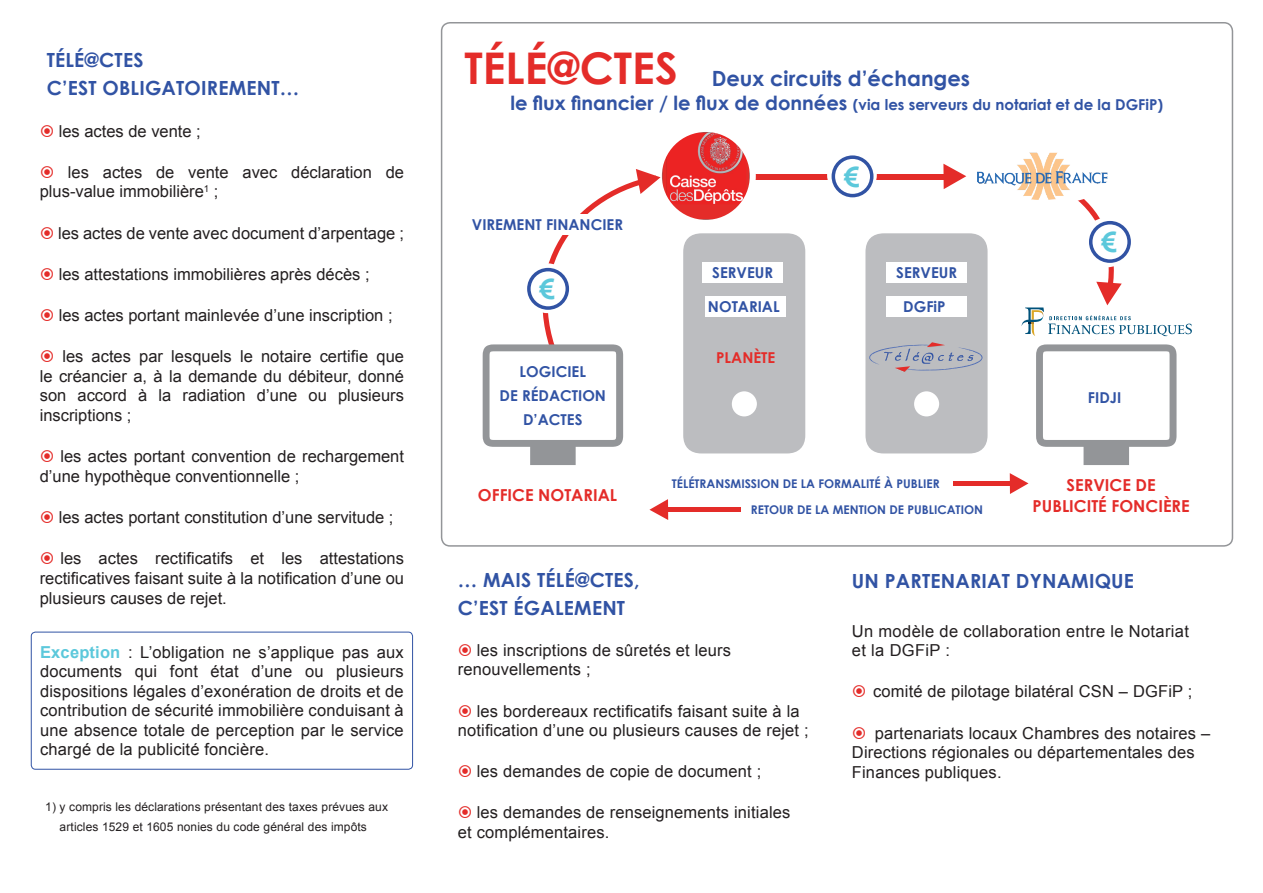
<style>
.page{position:relative;width:1263px;height:893px;background:#fff}
.page>*{position:absolute;margin:0;border:0;box-sizing:border-box;transform-origin:0 0}
.t1{font:700 43.65px "Century Gothic";color:#e42c29}
.t2{font:700 28.05px "Century Gothic";color:#5cc8db}
.t3{font:700 21px "Century Gothic";color:#3153a4}
.t4{font:700 19.5px/28px "Century Gothic";letter-spacing:.01em;color:#3153a4}
.t5{font:16.5px/19.8px "Arial";letter-spacing:.01em;color:#231f20}
.t6{font:700 16.5px/21.8px "Century Gothic";color:#e42c29;text-align:center}
.t7{font:700 15px/24px "Century Gothic";color:#3153a4;text-align:center}
.t8{font:700 15px "Century Gothic";color:#e42c29}
.t9{font:12px/19.5px "Arial";letter-spacing:.01em;color:#231f20;text-align:center}
.t10{font:700 12px/25.7px "Century Gothic";color:#3153a4}
.s1{font-weight:700;color:#5cc8db}
.s2{font-size:19.5px}
</style>
<div class="page">
<div style="left:683px;top:233px;width:122px;height:220px;background:#bcbdc0"></div>
<div style="left:692px;top:263px;width:103px;height:75px;background:#bcbdc0"></div>
<div style="left:31px;top:632px;width:382px;height:138px;border:1px solid #3153a4;border-radius:4px"></div>
<img style="left:977px;top:153px;width:93px;height:31px">
<div style="left:969px;top:142px;width:146px;height:62px;border:4px solid #fff;border-radius:50%"></div>
<div style="left:702px;top:263px;width:81px;height:20px;background:#fff"></div>
<div style="left:705px;top:296px;width:80px;height:20px;background:#fff"></div>
<div style="left:741px;top:174px;width:218px;height:5px;background:#e42c29"></div>
<svg style="left:943px;top:164px;width:23px;height:25px"></svg>
<hr style="left:953px;top:482px;width:64px;height:4px;background:#e42c29">
<svg style="left:1010px;top:473px;width:18px;height:21px"></svg>
<hr style="left:660px;top:507px;width:81px;height:4px;background:#e42c29">
<svg style="left:649px;top:499px;width:19px;height:21px"></svg>
<svg style="left:1007px;top:166px;width:185px;height:299px"></svg>
<svg style="left:827px;top:150px;width:50px;height:50px"></svg>
<div style="left:833px;top:157px;width:39px;height:39px;background:#fff;border-radius:50%"></div>
<div style="left:831px;top:155px;width:42px;height:42px;border:4px solid #3153a4;border-radius:50%"></div>
<svg style="left:1082px;top:217px;width:50px;height:50px"></svg>
<div style="left:1091px;top:223px;width:38px;height:38px;background:#fff;border-radius:50%"></div>
<div style="left:1089px;top:221px;width:42px;height:42px;border:4px solid #3153a4;border-radius:50%"></div>
<svg style="left:659px;top:129px;width:94px;height:94px"></svg>
<img style="left:667px;top:133px;width:79px;height:71px">
<div style="left:656px;top:126px;width:100px;height:100px;border:6px solid #fff;border-radius:50%"></div>
<svg style="left:483px;top:169px;width:183px;height:296px"></svg>
<svg style="left:865px;top:233px;width:122px;height:220px"></svg>
<p class="t4" style="left:47px;top:45px;width:254px">TÉLÉ@CTES<br>C’EST OBLIGATOIREMENT…</p>
<p class="t5" style="left:59px;top:121px;width:144px">les actes de vente ;</p>
<p class="t5" style="left:40px;top:162px;width:366px;text-indent:28px">les actes de vente avec déclaration de plus-value immobilière<sup>1</sup> ;</p>
<p class="t5" style="left:58px;top:223px;width:347px">les actes de vente avec document d’arpentage ;</p>
<p class="t5" style="left:59px;top:264px;width:312px">les attestations immobilières après décès ;</p>
<p class="t5" style="left:59px;top:305px;width:335px">les actes portant mainlevée d’une inscription ;</p>
<p class="t5" style="left:40px;top:346px;width:366px;text-align:justify;text-indent:23px">les actes par lesquels le notaire certifie que le créancier a, à la demande du débiteur, donné son accord à la radiation d’une ou plusieurs inscriptions ;</p>
<p class="t5" style="left:40px;top:447px;width:366px;text-indent:21px">les actes portant convention de rechargement d’une hypothèque conventionnelle ;</p>
<p class="t5" style="left:59px;top:507px;width:336px">les actes portant constitution d’une servitude ;</p>
<p class="t5" style="left:40px;top:549px;width:366px;text-align:justify;text-indent:21px">les actes rectificatifs et les attestations rectificatives faisant suite à la notification d’une ou plusieurs causes de rejet.</p>
<p class="t5" style="left:40px;top:642px;width:365px;text-align:justify"><span class="s1">Exception</span> : L’obligation ne s’applique pas aux documents qui font état d’une ou plusieurs dispositions légales d’exonération de droits et de contribution de sécurité immobilière conduisant à une absence totale de perception par le service chargé de la publicité foncière.</p>
<p class="t9" style="left:45px;top:797px;width:344px">1) y compris les déclarations présentant des taxes prévues aux articles 1529 et 1605 nonies du code général des impôts</p>
<h1 class="t1" style="left:465px;top:35px;width:215px">TÉLÉ@CTES</h1>
<p class="t3" style="left:712px;top:62px;width:260px">Deux circuits d’échanges</p>
<p class="t7" style="left:510px;top:92px;width:654px"><span class="s2">le flux financier / le flux de données</span> (via les serveurs du notariat et de la DGFiP)</p>
<p class="t7" style="left:472px;top:212px;width:153px">VIREMENT FINANCIER</p>
<h2 class="t2" style="left:539px;top:268px;width:17px">€</h2>
<p class="t7" style="left:499px;top:359px;width:108px">LOGICIEL<br>DE RÉDACTION<br>D’ACTES</p>
<h2 class="t2" style="left:844px;top:155px;width:17px">€</h2>
<p class="t7" style="left:712px;top:260px;width:62px">SERVEUR</p>
<p class="t7" style="left:896px;top:260px;width:62px">SERVEUR</p>
<p class="t7" style="left:708px;top:293px;width:73px">NOTARIAL</p>
<p class="t7" style="left:903px;top:293px;width:44px">DGFiP</p>
<p class="t8" style="left:716px;top:346px;width:61px">PLANÈTE</p>
<h2 class="t2" style="left:1101px;top:221px;width:17px">€</h2>
<p class="t7" style="left:1088px;top:385px;width:35px">FIDJI</p>
<p class="t10" style="left:751px;top:470px;width:234px;text-indent:-79px">TÉLÉTRANSMISSION DE LA FORMALITÉ À PUBLIER<br>RETOUR DE LA MENTION DE PUBLICATION</p>
<p class="t6" style="left:478px;top:484px;width:141px">OFFICE NOTARIAL</p>
<p class="t6" style="left:1033px;top:473px;width:159px">SERVICE DE<br>PUBLICITÉ FONCIÈRE</p>
<p class="t4" style="left:458px;top:565px;width:183px">… MAIS TÉLÉ@CTES,<br>C’EST ÉGALEMENT</p>
<p class="t5" style="left:458px;top:640px;width:275px;text-indent:19px">les inscriptions de sûretés et leurs renouvellements ;</p>
<p class="t5" style="left:458px;top:701px;width:352px;text-indent:19px">les bordereaux rectificatifs faisant suite à la notification d’une ou plusieurs causes de rejet ;</p>
<p class="t5" style="left:477px;top:762px;width:286px">les demandes de copie de document ;</p>
<p class="t5" style="left:458px;top:803px;width:334px;text-indent:19px">les demandes de renseignements initiales et complémentaires.</p>
<p class="t4" style="left:852px;top:566px;width:284px">UN PARTENARIAT DYNAMIQUE</p>
<p class="t5" style="left:852px;top:621px;width:338px">Un modèle de collaboration entre le Notariat et la DGFiP :</p>
<p class="t5" style="left:873px;top:682px;width:321px">comité de pilotage bilatéral CSN – DGFiP ;</p>
<p class="t5" style="left:852px;top:723px;width:360px;text-indent:23px">partenariats locaux Chambres des notaires –<br>Directions régionales ou départementales des<br>Finances publiques.</p>
</div>
